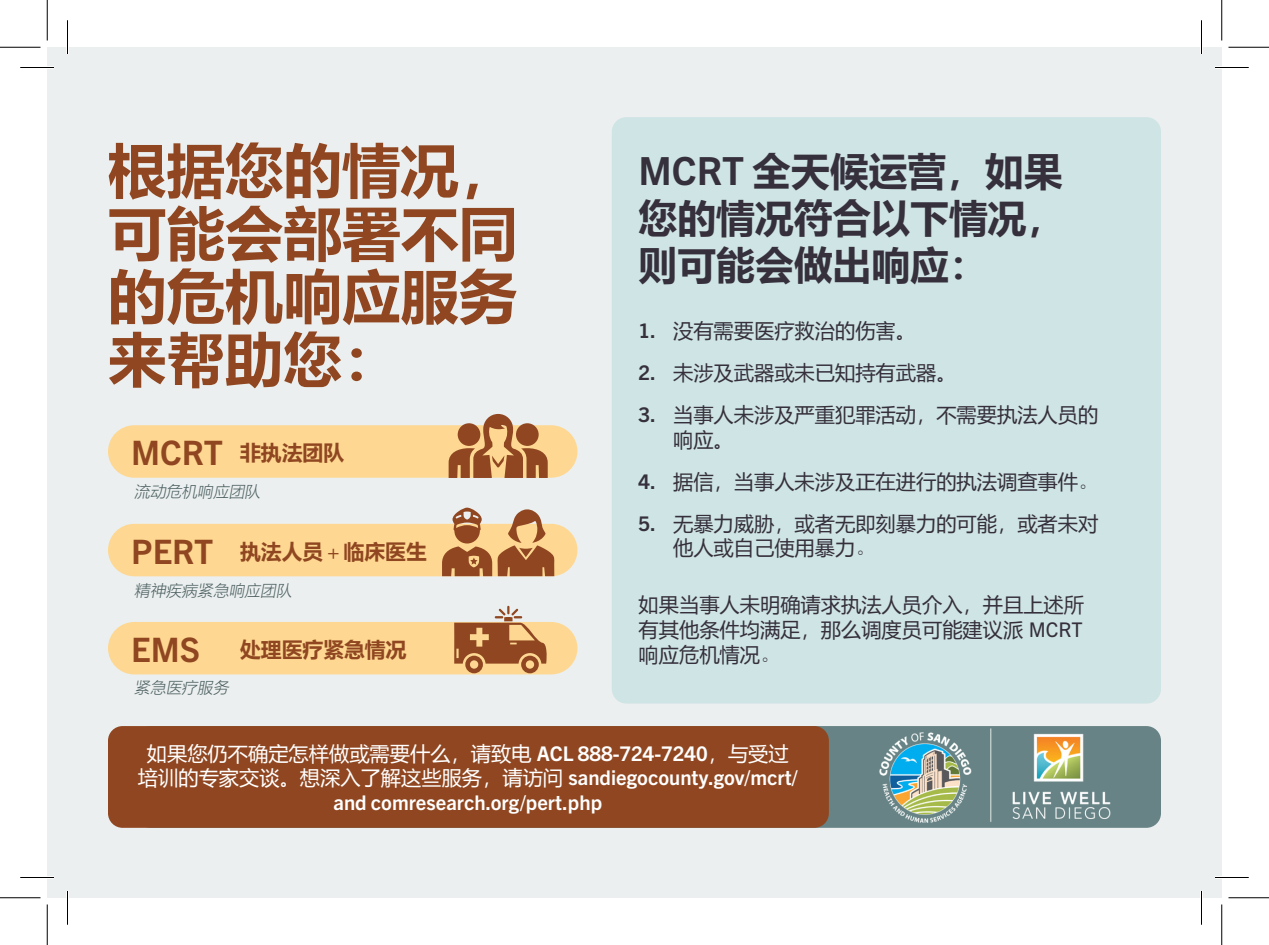
<style>
.page{position:relative;width:1269px;height:945px;background:#fff}
.page>*{position:absolute;margin:0;border:0;box-sizing:border-box;transform-origin:0 0}
.t1{font:700 58.5px/63px "Microsoft Ya Hei";color:#904721;text-align:justify}
.t2{font:700 38.7px/47.2px "Microsoft Ya Hei";color:#35303b;text-align:justify}
.t3{font:700 33.75px "Trade Gothic Next LT Pro";color:#904721}
.t4{font:700 20.7px "Microsoft Ya Hei";color:#904721}
.Paragraph_Style_1{font:20.25px/24.8px "Microsoft Ya Hei";color:#35303b}
.Paragraph_Style_1-2{font:700 20.25px/24.8px "Trade Gothic Next LT Pro";color:#fff;text-align:center}
.t5{font:italic 300 15.75px "Microsoft Ya Hei";color:#4a5d5e}
.s1{font-family:"Trade Gothic Next LT Pro"}
.s2{font-family:"Trade Gothic Next LT Pro";font-weight:700}
.s3{font-family:"Sim Sun"}
.s4{font-family:"Microsoft Ya Hei";font-weight:400}
</style>
<div class="page">
<div style="left:47px;top:47px;width:1175px;height:851px;background:#ebefef"></div>
<div style="left:108px;top:425px;width:469px;height:53px;background:#fed892;border-radius:26px"></div>
<div style="left:108px;top:524px;width:469px;height:52px;background:#fed892;border-radius:26px"></div>
<div style="left:108px;top:622px;width:469px;height:52px;background:#fed892;border-radius:26px"></div>
<svg style="left:449px;top:414px;width:99px;height:64px"></svg>
<div style="left:458px;top:423px;width:22px;height:23px;background:#904721;border-radius:50%"></div>
<div style="left:516px;top:423px;width:23px;height:23px;background:#904721;border-radius:50%"></div>
<svg style="left:442px;top:508px;width:112px;height:68px"></svg>
<svg style="left:454px;top:606px;width:93px;height:67px"></svg>
<div style="left:136px;top:726px;width:1025px;height:102px;background:#678385;border-radius:15px"></div>
<div style="left:108px;top:726px;width:721px;height:102px;background:#904721;border-radius:15px"></div>
<div style="left:612px;top:117px;width:549px;height:587px;background:#cfe4e5;border-radius:15px"></div>
<img style="left:879px;top:728px;width:232px;height:95px">
<hr style="left:20px;top:66px;width:34px;height:3px;background:#fff">
<hr style="left:1215px;top:66px;width:34px;height:3px;background:#fff">
<hr style="left:20px;top:876px;width:34px;height:3px;background:#fff">
<hr style="left:1215px;top:876px;width:34px;height:3px;background:#fff">
<hr style="left:66px;top:20px;width:3px;height:34px;background:#fff">
<hr style="left:66px;top:891px;width:3px;height:34px;background:#fff">
<hr style="left:1200px;top:20px;width:3px;height:34px;background:#fff">
<hr style="left:1200px;top:891px;width:3px;height:34px;background:#fff">
<hr style="left:20px;top:67px;width:34px;height:1px;background:#000">
<hr style="left:1215px;top:67px;width:34px;height:1px;background:#000">
<hr style="left:20px;top:877px;width:34px;height:1px;background:#000">
<hr style="left:1215px;top:877px;width:34px;height:1px;background:#000">
<hr style="left:67px;top:20px;width:1px;height:34px;background:#000">
<hr style="left:67px;top:891px;width:1px;height:34px;background:#000">
<hr style="left:1201px;top:20px;width:1px;height:34px;background:#000">
<hr style="left:1201px;top:891px;width:1px;height:34px;background:#000">
<hr style="left:0;top:47px;width:40px;height:1px;background:#000">
<hr style="left:1228px;top:47px;width:41px;height:1px;background:#000">
<hr style="left:0;top:897px;width:40px;height:1px;background:#000">
<hr style="left:1228px;top:897px;width:41px;height:1px;background:#000">
<hr style="left:47px;top:0;width:1px;height:40px;background:#000">
<hr style="left:47px;top:904px;width:1px;height:41px;background:#000">
<hr style="left:1221px;top:0;width:1px;height:40px;background:#000">
<hr style="left:1221px;top:904px;width:1px;height:41px;background:#000">
<p class="t1" style="left:108px;top:137px;width:411px">根据您的情况，可能会部署不同的危机响应服务来帮助您：</p>
<p class="t3" style="left:131px;top:429px;width:93px">MCRT</p>
<p class="t4" style="left:240px;top:438px;width:106px">非执法团队</p>
<p class="t5" style="left:134px;top:481px;width:131px">流动危机响应团队</p>
<p class="t3" style="left:131px;top:528px;width:84px">PERT</p>
<p class="t4" style="left:240px;top:537px;width:188px">执法人员 <span class="s1">+</span> 临床医生</p>
<p class="t5" style="left:134px;top:580px;width:163px">精神疾病紧急响应团队</p>
<p class="t3" style="left:131px;top:626px;width:70px">EMS</p>
<p class="t5" style="left:134px;top:677px;width:100px">紧急医疗服务</p>
<p class="t4" style="left:240px;top:635px;width:168px">处理医疗紧急情况</p>
<p class="t2" style="left:639px;top:146px;width:428px"><span class="s1">MCRT</span> 全天候运营，如果您的情况符合以下情况，则可能会做出响应：</p>
<p class="Paragraph_Style_1" style="left:639px;top:318px;width:279px"><span class="s2">1.</span> 没有需要医疗救治的伤害。</p>
<p class="Paragraph_Style_1" style="left:639px;top:360px;width:320px"><span class="s2">2.</span> 未涉及武器或未已知持有武器。</p>
<p class="Paragraph_Style_1" style="left:673px;top:402px;width:427px;text-indent:-35px"><span class="s2">3.</span> 当事人未涉及严重犯罪活动，不需要执法人员的响应。</p>
<p class="Paragraph_Style_1" style="left:639px;top:468px;width:461px"><span class="s2">4.</span> 据信，当事人未涉及正在进行的执法调查事件<span class="s3">。</span></p>
<p class="Paragraph_Style_1" style="left:673px;top:510px;width:427px;text-indent:-35px"><span class="s2">5.</span> 无暴力威胁，或者无即刻暴力的可能，或者未对他人或自己使用暴力<span class="s3">。</span></p>
<p class="Paragraph_Style_1" style="left:639px;top:592px;width:447px;text-align:justify">如果当事人未明确请求执法人员介入，并且上述所有其他条件均满足，那么调度员可能建议派 <span class="s1">MCRT</span>响应危机情况<span class="s3">。</span></p>
<p class="Paragraph_Style_1-2" style="left:138px;top:739px;width:661px"><span class="s4">如果您仍不确定怎样做或需要什么，请致电</span> ACL 888-724-7240<span class="s4">，与受过培训的专家交谈。想深入了解这些服务，请访问</span> sandiegocounty.gov/mcrt/ and comresearch.org/pert.php</p>
</div>
